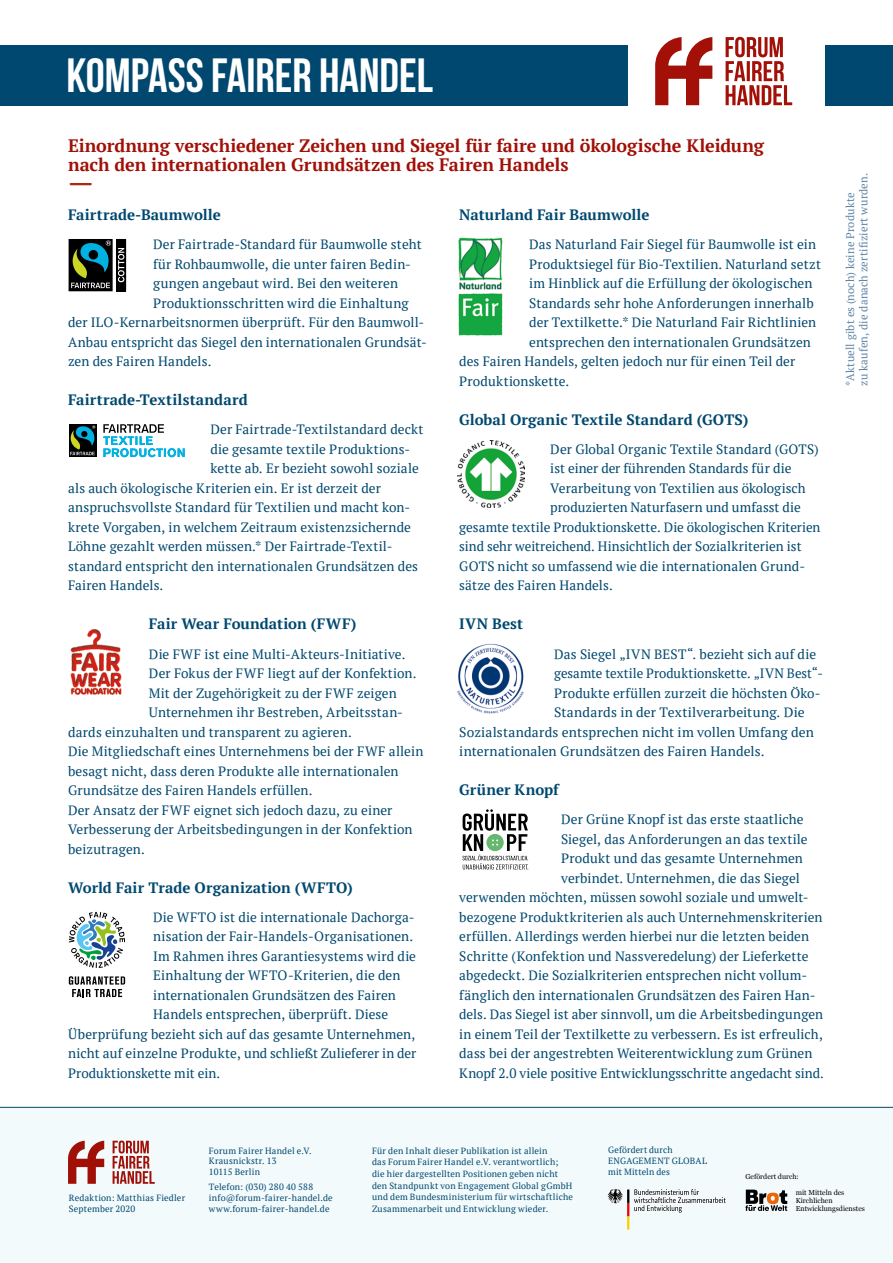
<style>
.page{position:relative;width:893px;height:1263px;background:#fff}
.page>*{position:absolute;margin:0;border:0;box-sizing:border-box;transform-origin:0 0}
.t1{font:48px "Bebas Neue";color:#fff}
.t2{font:700 28.8px "Source Serif Pro";color:#aa2a16;scale:1.67 1}
.t3{font:700 18px/19.5px "PT Serif";letter-spacing:-.01em;color:#a11007}
.t4{font:700 15px "PT Serif";letter-spacing:.01em;color:#00486f}
.t5{font:13.5px "PT Serif";letter-spacing:.005em;color:#00486f}
.t6{font:11.25px/13.5px "PT Serif";letter-spacing:.02em;color:#5f85a6}
.t7{font:9px/10.8px "PT Serif";letter-spacing:.025em;color:#00486f}
.t8{font:7.2px/15.8px "Georgia";color:#000}
</style>
<div class="page">
<div style="left:0;top:45px;width:893px;height:60px;background:#00486f"></div>
<div style="left:0;top:1107px;width:893px;height:156px;background:#f3fafc"></div>
<hr style="left:0;top:1107px;width:893px;height:1px;background:#00486f">
<svg style="left:607px;top:1189px;width:119px;height:40px"></svg>
<svg style="left:745px;top:1189px;width:42px;height:22px"></svg>
<div style="left:628px;top:3px;width:197px;height:109px;background:#fff"></div>
<svg style="left:655px;top:37px;width:57px;height:68px"></svg>
<svg style="left:726px;top:37px;width:66px;height:68px"></svg>
<svg style="left:68px;top:1141px;width:36px;height:43px"></svg>
<svg style="left:113px;top:1140px;width:42px;height:44px"></svg>
<svg style="left:68px;top:239px;width:59px;height:53px;background:#334a46"></svg>
<svg style="left:103px;top:424px;width:82px;height:33px"></svg>
<svg style="left:96px;top:424px;width:1px;height:33px"></svg>
<svg style="left:69px;top:424px;width:27px;height:33px"></svg>
<svg style="left:70px;top:425px;width:25px;height:30px"></svg>
<img style="left:70px;top:629px;width:52px;height:66px">
<svg style="left:69px;top:976px;width:56px;height:21px"></svg>
<svg style="left:69px;top:912px;width:56px;height:56px"></svg>
<img style="left:458px;top:237px;width:45px;height:99px">
<svg style="left:463px;top:809px;width:65px;height:61px"></svg>
<img style="left:458px;top:441px;width:67px;height:66px">
<img style="left:457px;top:643px;width:67px;height:71px">
<h1 class="t1" style="left:66px;top:50px;width:368px">KOMPASS FAIRER HANDEL</h1>
<h3 class="t3" style="left:68px;top:135px;width:698px">Einordnung verschiedener Zeichen und Siegel für faire und ökologische Kleidung nach den internationalen Grundsätzen des Fairen Handels</h3>
<h2 class="t2" style="left:68px;top:157px;width:17px">_</h2>
<p class="t6" style="left:843px;top:386px;width:214px;rotate:-90deg">*Aktuell gibt es (noch) keine Produkte<br>zu kaufen, die danach zertifiziert wurden.</p>
<p class="t4" style="left:459px;top:205px;width:192px">Naturland Fair Baumwolle</p>
<p class="t5" style="left:529px;top:235px;width:289px">Das Naturland Fair Siegel für Baumwolle ist ein</p>
<p class="t5" style="left:529px;top:255px;width:293px">Produktsiegel für Bio-Textilien. Naturland setzt</p>
<p class="t5" style="left:529px;top:274px;width:285px">im Hinblick auf die Erfüllung der ökologischen</p>
<p class="t5" style="left:529px;top:294px;width:286px">Standards sehr hohe Anforderungen innerhalb</p>
<p class="t5" style="left:529px;top:313px;width:289px">der Textilkette.* Die Naturland Fair Richtlinien</p>
<p class="t5" style="left:529px;top:333px;width:283px">entsprechen den internationalen Grundsätzen</p>
<p class="t5" style="left:459px;top:352px;width:337px">des Fairen Handels, gelten jedoch nur für einen Teil der</p>
<p class="t5" style="left:459px;top:372px;width:112px">Produktionskette.</p>
<p class="t4" style="left:459px;top:409px;width:291px">Global Organic Textile Standard (GOTS)</p>
<p class="t5" style="left:550px;top:440px;width:270px">Der Global Organic Textile Standard (GOTS)</p>
<p class="t5" style="left:550px;top:460px;width:243px">ist einer der führenden Standards für die</p>
<p class="t5" style="left:550px;top:479px;width:257px">Verarbeitung von Textilien aus ökologisch</p>
<p class="t5" style="left:550px;top:499px;width:252px">produzierten Naturfasern und umfasst die</p>
<p class="t5" style="left:459px;top:518px;width:363px">gesamte textile Produktionskette. Die ökologischen Kriterien</p>
<p class="t5" style="left:459px;top:538px;width:344px">sind sehr weitreichend. Hinsichtlich der Sozialkriterien ist</p>
<p class="t5" style="left:459px;top:557px;width:347px">GOTS nicht so umfassend wie die internationalen Grund-</p>
<p class="t5" style="left:459px;top:577px;width:155px">sätze des Fairen Handels.</p>
<p class="t4" style="left:459px;top:614px;width:65px">IVN Best</p>
<p class="t5" style="left:554px;top:645px;width:263px">Das Siegel „IVN BEST“. bezieht sich auf die</p>
<p class="t5" style="left:554px;top:664px;width:270px">gesamte textile Produktionskette. „IVN Best“-</p>
<p class="t5" style="left:554px;top:684px;width:268px">Produkte erfüllen zurzeit die höchsten Öko-</p>
<p class="t5" style="left:554px;top:703px;width:252px">Standards in der Textilverarbeitung. Die</p>
<p class="t5" style="left:459px;top:723px;width:356px">Sozialstandards entsprechen nicht im vollen Umfang den</p>
<p class="t5" style="left:459px;top:742px;width:307px">internationalen Grundsätzen des Fairen Handels.</p>
<p class="t4" style="left:459px;top:780px;width:101px">Grüner Knopf</p>
<p class="t5" style="left:561px;top:811px;width:244px">Der Grüne Knopf ist das erste staatliche</p>
<p class="t5" style="left:561px;top:830px;width:248px">Siegel, das Anforderungen an das textile</p>
<p class="t5" style="left:561px;top:850px;width:243px">Produkt und das gesamte Unternehmen</p>
<p class="t5" style="left:561px;top:869px;width:240px">verbindet. Unternehmen, die das Siegel</p>
<p class="t5" style="left:459px;top:889px;width:351px">verwenden möchten, müssen sowohl soziale und umwelt-</p>
<p class="t5" style="left:459px;top:908px;width:365px">bezogene Produktkriterien als auch Unternehmenskriterien</p>
<p class="t5" style="left:459px;top:928px;width:351px">erfüllen. Allerdings werden hierbei nur die letzten beiden</p>
<p class="t5" style="left:459px;top:947px;width:351px">Schritte (Konfektion und Nassveredelung) der Lieferkette</p>
<p class="t5" style="left:459px;top:967px;width:349px">abgedeckt. Die Sozialkriterien entsprechen nicht vollum-</p>
<p class="t5" style="left:459px;top:986px;width:358px">fänglich den internationalen Grundsätzen des Fairen Han-</p>
<p class="t5" style="left:459px;top:1006px;width:365px">dels. Das Siegel ist aber sinnvoll, um die Arbeitsbedingungen</p>
<p class="t5" style="left:459px;top:1025px;width:365px">in einem Teil der Textilkette zu verbessern. Es ist erfreulich,</p>
<p class="t5" style="left:459px;top:1045px;width:355px">dass bei der angestrebten Weiterentwicklung zum Grünen</p>
<p class="t5" style="left:459px;top:1064px;width:366px">Knopf 2.0 viele positive Entwicklungsschritte angedacht sind.</p>
<p class="t4" style="left:68px;top:205px;width:154px">Fairtrade-Baumwolle</p>
<p class="t5" style="left:153px;top:235px;width:270px">Der Fairtrade-Standard für Baumwolle steht</p>
<p class="t5" style="left:153px;top:255px;width:259px">für Rohbaumwolle, die unter fairen Bedin-</p>
<p class="t5" style="left:153px;top:274px;width:246px">gungen angebaut wird. Bei den weiteren</p>
<p class="t5" style="left:153px;top:294px;width:257px">Produktionsschritten wird die Einhaltung</p>
<p class="t5" style="left:68px;top:313px;width:358px">der ILO-Kernarbeitsnormen überprüft. Für den Baumwoll-</p>
<p class="t5" style="left:68px;top:333px;width:360px">Anbau entspricht das Siegel den internationalen Grundsät-</p>
<p class="t5" style="left:68px;top:352px;width:145px">zen des Fairen Handels.</p>
<p class="t4" style="left:68px;top:390px;width:181px">Fairtrade-Textilstandard</p>
<p class="t5" style="left:210px;top:421px;width:215px">Der Fairtrade-Textilstandard deckt</p>
<p class="t5" style="left:210px;top:440px;width:201px">die gesamte textile Produktions-</p>
<p class="t5" style="left:210px;top:460px;width:210px">kette ab. Er bezieht sowohl soziale</p>
<p class="t5" style="left:68px;top:479px;width:314px">als auch ökologische Kriterien ein. Er ist derzeit der</p>
<p class="t5" style="left:68px;top:499px;width:344px">anspruchsvollste Standard für Textilien und macht kon-</p>
<p class="t5" style="left:68px;top:518px;width:344px">krete Vorgaben, in welchem Zeitraum existenzsichernde</p>
<p class="t5" style="left:68px;top:538px;width:326px">Löhne gezahlt werden müssen.* Der Fairtrade-Textil-</p>
<p class="t5" style="left:68px;top:557px;width:352px">standard entspricht den internationalen Grundsätzen des</p>
<p class="t5" style="left:68px;top:577px;width:97px">Fairen Handels.</p>
<p class="t4" style="left:149px;top:614px;width:209px">Fair Wear Foundation (FWF)</p>
<p class="t5" style="left:149px;top:645px;width:258px">Die FWF ist eine Multi-Akteurs-Initiative.</p>
<p class="t5" style="left:149px;top:664px;width:269px">Der Fokus der FWF liegt auf der Konfektion.</p>
<p class="t5" style="left:149px;top:684px;width:249px">Mit der Zugehörigkeit zu der FWF zeigen</p>
<p class="t5" style="left:149px;top:703px;width:256px">Unternehmen ihr Bestreben, Arbeitsstan-</p>
<p class="t5" style="left:68px;top:723px;width:285px">dards einzuhalten und transparent zu agieren.</p>
<p class="t5" style="left:68px;top:742px;width:357px">Die Mitgliedschaft eines Unternehmens bei der FWF allein</p>
<p class="t5" style="left:68px;top:762px;width:332px">besagt nicht, dass deren Produkte alle internationalen</p>
<p class="t5" style="left:68px;top:781px;width:246px">Grundsätze des Fairen Handels erfüllen.</p>
<p class="t5" style="left:68px;top:801px;width:326px">Der Ansatz der FWF eignet sich jedoch dazu, zu einer</p>
<p class="t5" style="left:68px;top:820px;width:346px">Verbesserung der Arbeitsbedingungen in der Konfektion</p>
<p class="t5" style="left:68px;top:840px;width:78px">beizutragen.</p>
<p class="t4" style="left:68px;top:877px;width:286px">World Fair Trade Organization (WFTO)</p>
<p class="t5" style="left:153px;top:908px;width:263px">Die WFTO ist die internationale Dachorga-</p>
<p class="t5" style="left:153px;top:928px;width:262px">nisation der Fair-Handels-Organisationen.</p>
<p class="t5" style="left:153px;top:947px;width:264px">Im Rahmen ihres Garantiesystems wird die</p>
<p class="t5" style="left:153px;top:967px;width:249px">Einhaltung der WFTO-Kriterien, die den</p>
<p class="t5" style="left:153px;top:986px;width:244px">internationalen Grundsätzen des Fairen</p>
<p class="t5" style="left:153px;top:1006px;width:237px">Handels entsprechen, überprüft. Diese</p>
<p class="t5" style="left:68px;top:1025px;width:349px">Überprüfung bezieht sich auf das gesamte Unternehmen,</p>
<p class="t5" style="left:68px;top:1045px;width:350px">nicht auf einzelne Produkte, und schließt Zulieferer in der</p>
<p class="t5" style="left:68px;top:1064px;width:154px">Produktionskette mit ein.</p>
<p class="t7" style="left:69px;top:1192px;width:118px">Redaktion: Matthias Fiedler<br>September 2020</p>
<p class="t7" style="left:209px;top:1145px;width:104px">Forum Fairer Handel e.V.<br>Krausnickstr. 13<br>10115 Berlin</p>
<p class="t7" style="left:209px;top:1181px;width:125px">Telefon: (030) 280 40 588 info@forum-fairer-handel.de www.forum-fairer-handel.de</p>
<p class="t7" style="left:372px;top:1144px;width:203px;line-height:11.7px">Für den Inhalt dieser Publikation ist allein<br>das Forum Fairer Handel e.V. verantwortlich; die hier dargestellten Positionen geben nicht den Standpunkt von Engagement Global gGmbH und dem Bundesministerium für wirtschaftliche Zusammenarbeit und Entwicklung wieder.</p>
<p class="t7" style="left:608px;top:1144px;width:100px">Gefördert durch<br>ENGAGEMENT GLOBAL mit Mitteln des</p>
<p class="t8" style="left:796px;top:1168px;width:50px;text-indent:-50px">Gefördert durch:<br>mit Mitteln des</p>
<p class="t8" style="left:796px;top:1196px;width:71px;line-height:7.9px">Kirchlichen<br>Entwicklungsdienstes</p>
</div>
